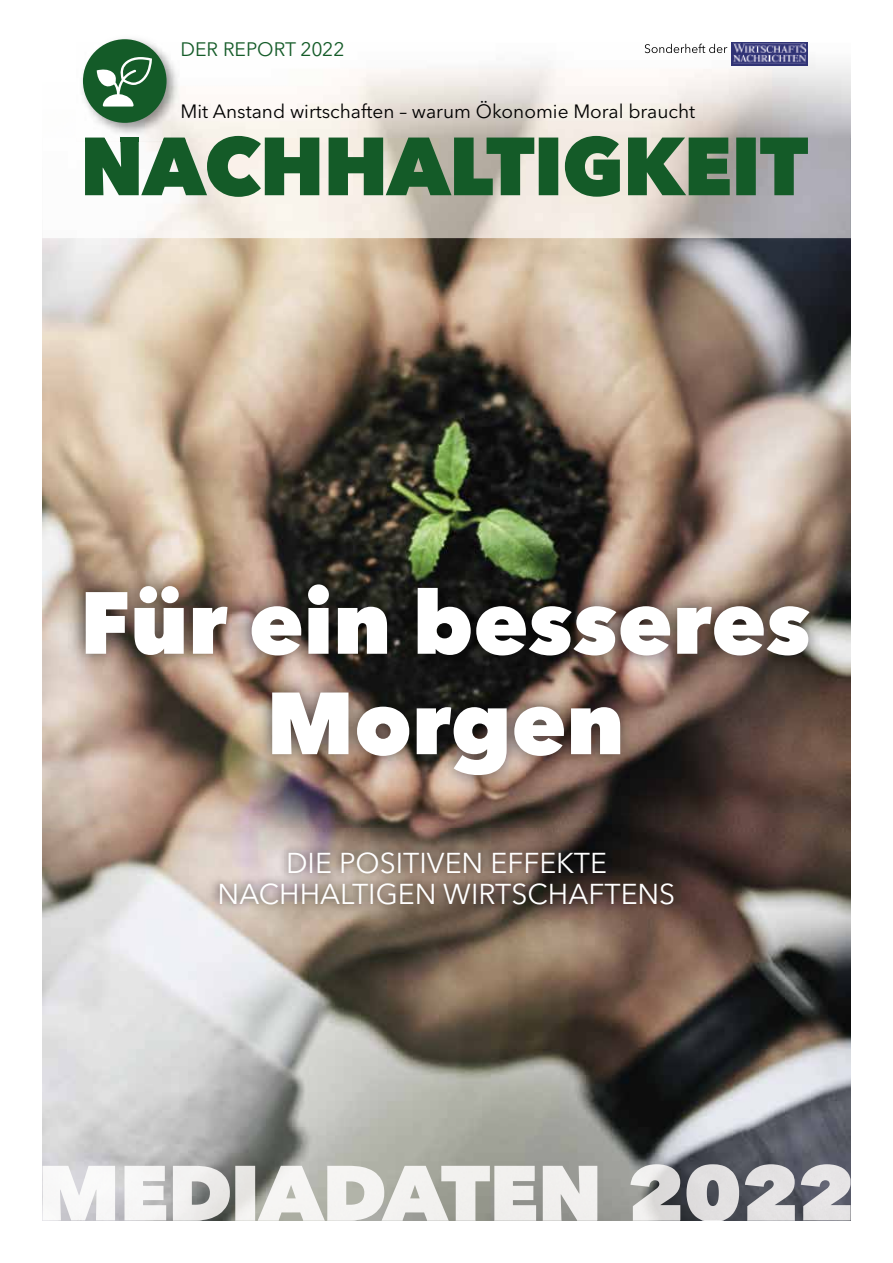
<style>
.page{position:relative;width:893px;height:1263px;background:#fff}
.page>*{position:absolute;margin:0;border:0;box-sizing:border-box;transform-origin:0 0}
.t1{font:800 87.15px/100.4px "Avenir Next";color:#fff;text-align:center}
.t2{font:28.5px/31.5px "Avenir Next";color:#fff;text-align:center}
.t3{font:19.35px "Avenir Next";color:#145b28}
.t4{font:19.05px "Avenir Next";color:#000}
</style>
<div class="page">
<img style="left:43px;top:238px;width:807px;height:982px">
<img style="left:186px;top:43px;width:664px;height:94px">
<img style="left:42px;top:545px;width:809px;height:267px">
<img style="left:42px;top:829px;width:809px;height:124px">
<svg style="left:85px;top:136px;width:723px;height:61px;background:#5d8865"></svg>
<img style="left:82px;top:38px;width:104px;height:104px">
<img style="left:162px;top:138px;width:24px;height:4px">
<img style="left:120px;top:138px;width:19px;height:4px">
<img style="left:85px;top:138px;width:22px;height:4px">
<div style="left:83px;top:39px;width:84px;height:84px;background:#145b28;border-radius:50%"></div>
<svg style="left:97px;top:57px;width:55px;height:50px"></svg>
<svg style="left:645px;top:44px;width:82px;height:9px"></svg>
<img style="left:732px;top:43px;width:76px;height:22px">
<img style="left:43px;top:1166px;width:123px;height:54px">
<img style="left:173px;top:1166px;width:57px;height:54px">
<img style="left:235px;top:1166px;width:90px;height:54px">
<img style="left:327px;top:1166px;width:55px;height:54px">
<img style="left:382px;top:1166px;width:215px;height:54px">
<img style="left:630px;top:1164px;width:50px;height:56px">
<img style="left:686px;top:1164px;width:53px;height:56px">
<img style="left:745px;top:1164px;width:50px;height:56px">
<svg style="left:850px;top:1164px;width:1px;height:56px"></svg>
<img style="left:801px;top:1164px;width:49px;height:56px">
<p class="t3" style="left:180px;top:33px;width:166px">DER REPORT 2022</p>
<p class="t4" style="left:181px;top:95px;width:516px">Mit Anstand wirtschaften – warum Ökonomie Moral braucht</p>
<h1 class="t1" style="left:80px;top:572px;width:732px">Für ein besseres<br>Morgen</h1>
<h2 class="t2" style="left:218px;top:846px;width:459px">DIE POSITIVEN EFFEKTE<br>NACHHALTIGEN WIRTSCHAFTENS</h2>
</div>
